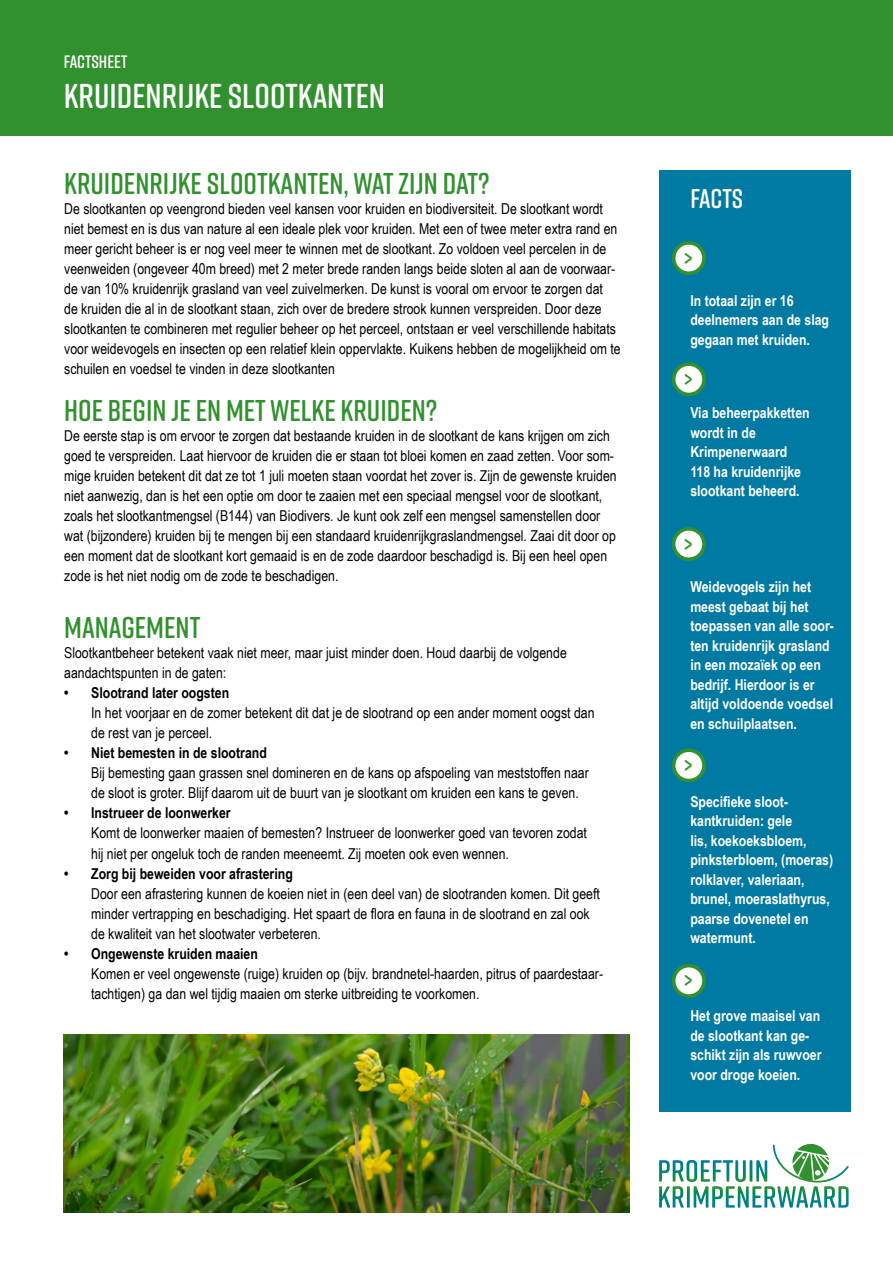
<style>
.page{position:relative;width:893px;height:1263px;background:#fff}
.page>*{position:absolute;margin:0;border:0;box-sizing:border-box;transform-origin:0 0}
.t1{font:600 34.5px "Rift Soft";color:#fff}
.t2{font:600 30px "Rift Soft";color:#32912f}
.t3{font:600 27px "Rift Soft";letter-spacing:-.005em;color:#fff}
.t4{font:600 24.3px "Rift Soft";color:#32912f}
.t5{font:600 18px "Rift Soft";color:#fff}
.t6{font:15px/20.1px "Arial Narrow";color:#000}
.t7{font:700 15px/19.5px "Arial Narrow";color:#fff}
.s1{font-weight:700}
</style>
<div class="page">
<div style="left:0;top:0;width:893px;height:135px;background:#32912f"></div>
<svg style="left:659px;top:1144px;width:190px;height:63px"></svg>
<div style="left:659px;top:170px;width:192px;height:942px;background:#007aa3"></div>
<div style="left:674px;top:243px;width:30px;height:30px;background:#fff;border-radius:50%"></div>
<div style="left:672px;top:241px;width:34px;height:34px;border:4px solid #32912f;border-radius:50%"></div>
<div style="left:674px;top:364px;width:30px;height:30px;background:#fff;border-radius:50%"></div>
<div style="left:672px;top:362px;width:34px;height:34px;border:4px solid #32912f;border-radius:50%"></div>
<div style="left:674px;top:529px;width:30px;height:30px;background:#fff;border-radius:50%"></div>
<div style="left:672px;top:527px;width:34px;height:34px;border:4px solid #32912f;border-radius:50%"></div>
<img style="left:64px;top:1034px;width:565px;height:179px">
<div style="left:674px;top:750px;width:30px;height:30px;background:#fff;border-radius:50%"></div>
<div style="left:672px;top:748px;width:34px;height:34px;border:4px solid #32912f;border-radius:50%"></div>
<div style="left:674px;top:966px;width:30px;height:30px;background:#fff;border-radius:50%"></div>
<div style="left:672px;top:964px;width:34px;height:34px;border:4px solid #32912f;border-radius:50%"></div>
<h2 class="t5" style="left:64px;top:49px;width:65px">FACTSHEET</h2>
<h1 class="t1" style="left:64px;top:71px;width:323px">KRUIDENRIJKE SLOOTKANTEN</h1>
<p class="t2" style="left:64px;top:162px;width:427px">KRUIDENRIJKE SLOOTKANTEN, WAT ZIJN DAT?</p>
<p class="t6" style="left:64px;top:198px;width:558px">De slootkanten op veengrond bieden veel kansen voor kruiden en biodiversiteit. De slootkant wordt niet bemest en is dus van nature al een ideale plek voor kruiden. Met een of twee meter extra rand en meer gericht beheer is er nog veel meer te winnen met de slootkant. Zo voldoen veel percelen in de veenweiden (ongeveer 40m breed) met 2 meter brede randen langs beide sloten al aan de voorwaar&shy;de van 10% kruidenrijk grasland van veel zuivelmerken. De kunst is vooral om ervoor te zorgen dat<br>de kruiden die al in de slootkant staan, zich over de bredere strook kunnen verspreiden. Door deze slootkanten te combineren met regulier beheer op het perceel, ontstaan er veel verschillende habitats voor weidevogels en insecten op een relatief klein oppervlakte. Kuikens hebben de mogelijkheid om te schuilen en voedsel te vinden in deze slootkanten</p>
<p class="t2" style="left:64px;top:389px;width:375px">HOE BEGIN JE EN MET WELKE KRUIDEN?</p>
<p class="t6" style="left:64px;top:425px;width:554px">De eerste stap is om ervoor te zorgen dat bestaande kruiden in de slootkant de kans krijgen om zich goed te verspreiden. Laat hiervoor de kruiden die er staan tot bloei komen en zaad zetten. Voor som&shy;mige kruiden betekent dit dat ze tot 1 juli moeten staan voordat het zover is. Zijn de gewenste kruiden niet aanwezig, dan is het een optie om door te zaaien met een speciaal mengsel voor de slootkant, zoals het slootkantmengsel (B144) van Biodivers. Je kunt ook zelf een mengsel samenstellen door wat (bijzondere) kruiden bij te mengen bij een standaard kruidenrijkgraslandmengsel. Zaai dit door op een moment dat de slootkant kort gemaaid is en de zode daardoor beschadigd is. Bij een heel open zode is het niet nodig om de zode te beschadigen.</p>
<p class="t2" style="left:64px;top:606px;width:138px">MANAGEMENT</p>
<p class="t6" style="left:64px;top:642px;width:504px">Slootkantbeheer betekent vaak niet meer, maar juist minder doen. Houd daarbij de volgende aandachtspunten in de gaten:</p>
<p class="t6" style="left:91px;top:682px;width:505px;text-indent:-27px"><span class="s1">• Slootrand later oogsten<br></span>In het voorjaar en de zomer betekent dit dat je de slootrand op een ander moment oogst dan de rest van je perceel.</p>
<p class="t6" style="left:91px;top:742px;width:499px;text-indent:-27px"><span class="s1">• Niet bemesten in de slootrand<br></span>Bij bemesting gaan grassen snel domineren en de kans op afspoeling van meststoffen naar de sloot is groter. Blijf daarom uit de buurt van je slootkant om kruiden een kans te geven.</p>
<p class="t6" style="left:91px;top:802px;width:497px;text-indent:-27px"><span class="s1">• Instrueer de loonwerker<br></span>Komt de loonwerker maaien of bemesten? Instrueer de loonwerker goed van tevoren zodat hij niet per ongeluk toch de randen meeneemt. Zij moeten ook even wennen.</p>
<p class="t6" style="left:91px;top:863px;width:510px;text-indent:-27px"><span class="s1">• Zorg bij beweiden voor afrastering<br></span>Door een afrastering kunnen de koeien niet in (een deel van) de slootranden komen. Dit geeft minder vertrapping en beschadiging. Het spaart de flora en fauna in de slootrand en zal ook de kwaliteit van het slootwater verbeteren.</p>
<p class="t6" style="left:91px;top:943px;width:513px;text-indent:-27px"><span class="s1">• Ongewenste kruiden maaien<br></span>Komen er veel ongewenste (ruige) kruiden op (bijv. brandnetel-haarden, pitrus of paardestaar&shy;tachtigen) ga dan wel tijdig maaien om sterke uitbreiding te voorkomen.</p>
<p class="t3" style="left:690px;top:179px;width:54px">FACTS</p>
<p class="t4" style="left:683px;top:241px;width:12px">&gt;</p>
<p class="t7" style="left:690px;top:290px;width:105px">In totaal zijn er 16</p>
<p class="t7" style="left:690px;top:309px;width:140px">deelnemers aan de slag gegaan met kruiden.</p>
<p class="t4" style="left:683px;top:362px;width:12px">&gt;</p>
<p class="t7" style="left:690px;top:402px;width:121px">Via beheerpakketten wordt in de</p>
<p class="t7" style="left:690px;top:441px;width:99px">Krimpenerwaard</p>
<p class="t7" style="left:690px;top:461px;width:112px">118 ha kruidenrijke slootkant beheerd.</p>
<p class="t4" style="left:683px;top:527px;width:12px">&gt;</p>
<p class="t7" style="left:690px;top:576px;width:145px">Weidevogels zijn het meest gebaat bij het toepassen van alle soor&shy;ten kruidenrijk grasland in een mozaïek op een bedrijf. Hierdoor is er altijd voldoende voedsel en schuilplaatsen.</p>
<p class="t4" style="left:683px;top:748px;width:12px">&gt;</p>
<p class="t7" style="left:690px;top:791px;width:144px">Specifieke sloot&shy;kantkruiden: gele<br>lis, koekoeksbloem, pinksterbloem, (moeras) rolklaver, valeriaan, brunel, moeraslathyrus, paarse dovenetel en watermunt.</p>
<p class="t4" style="left:683px;top:963px;width:12px">&gt;</p>
<p class="t7" style="left:690px;top:1005px;width:133px">Het grove maaisel van de slootkant kan ge&shy;schikt zijn als ruwvoer voor droge koeien.</p>
</div>
